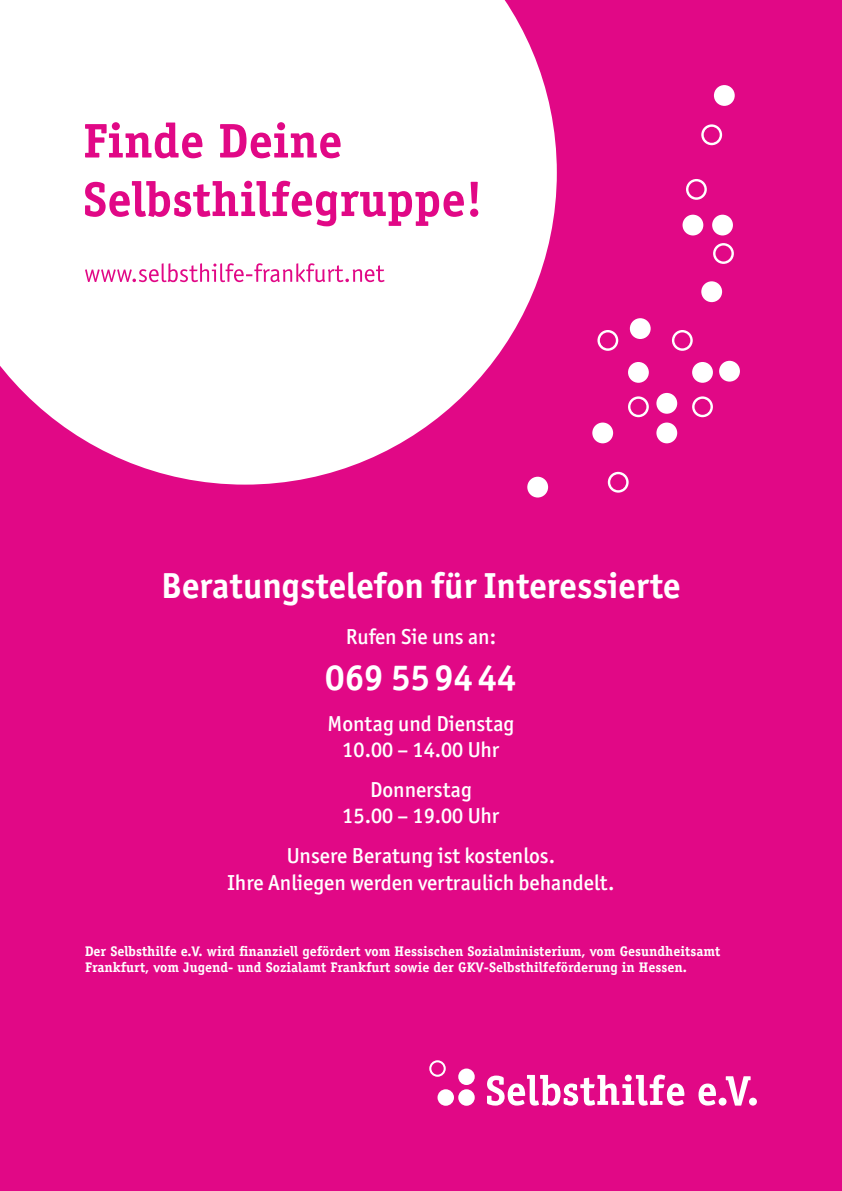
<style>
.page{position:relative;width:842px;height:1191px;background:#e10886}
.page>*{position:absolute;margin:0;border:0;box-sizing:border-box;transform-origin:0 0}
.t1{font:700 36.2px "Officina Sans ITC Pro";color:#fff}
.t2{font:500 21.8px/26px "Officina Sans ITC Pro";color:#fff;text-align:center}
.t3{font:700 14px/16.8px "Officina Serif Std";color:#fff}
</style>
<div class="page">
<svg style="left:0;top:0;width:557px;height:484px;background:#faddee"></svg>
<div style="left:719px;top:361px;width:21px;height:20px;background:#fff;border-radius:50%"></div>
<div style="left:714px;top:85px;width:21px;height:21px;background:#fff;border-radius:50%"></div>
<svg style="left:701px;top:124px;width:21px;height:21px"></svg>
<div style="left:630px;top:318px;width:21px;height:21px;background:#fff;border-radius:50%"></div>
<svg style="left:672px;top:330px;width:21px;height:21px"></svg>
<div style="left:692px;top:362px;width:21px;height:21px;background:#fff;border-radius:50%"></div>
<div style="left:656px;top:393px;width:21px;height:21px;background:#fff;border-radius:50%"></div>
<svg style="left:692px;top:396px;width:21px;height:21px"></svg>
<div style="left:656px;top:422px;width:21px;height:21px;background:#fff;border-radius:50%"></div>
<svg style="left:597px;top:330px;width:21px;height:21px"></svg>
<div style="left:628px;top:362px;width:21px;height:21px;background:#fff;border-radius:50%"></div>
<svg style="left:628px;top:396px;width:21px;height:21px"></svg>
<div style="left:592px;top:422px;width:21px;height:21px;background:#fff;border-radius:50%"></div>
<svg style="left:608px;top:472px;width:21px;height:20px"></svg>
<div style="left:701px;top:281px;width:21px;height:21px;background:#fff;border-radius:50%"></div>
<svg style="left:713px;top:243px;width:21px;height:21px"></svg>
<div style="left:682px;top:215px;width:21px;height:20px;background:#fff;border-radius:50%"></div>
<svg style="left:686px;top:179px;width:21px;height:21px"></svg>
<div style="left:712px;top:215px;width:21px;height:20px;background:#fff;border-radius:50%"></div>
<div style="left:527px;top:477px;width:21px;height:20px;background:#fff;border-radius:50%"></div>
<svg style="left:85px;top:263px;width:299px;height:19px;background:#f7c1e0"></svg>
<svg style="left:85px;top:181px;width:393px;height:45px"></svg>
<svg style="left:85px;top:122px;width:256px;height:36px"></svg>
<div style="left:458px;top:1089px;width:17px;height:16px;background:#fff;border-radius:50%"></div>
<div style="left:458px;top:1068px;width:17px;height:17px;background:#fff;border-radius:50%"></div>
<div style="left:437px;top:1089px;width:17px;height:16px;background:#fff;border-radius:50%"></div>
<svg style="left:429px;top:1060px;width:17px;height:16px"></svg>
<svg style="left:487px;top:1074px;width:197px;height:31px"></svg>
<svg style="left:698px;top:1083px;width:18px;height:22px"></svg>
<div style="left:719px;top:1097px;width:7px;height:8px;background:#fff;border-radius:50%"></div>
<svg style="left:726px;top:1076px;width:25px;height:29px"></svg>
<div style="left:749px;top:1097px;width:8px;height:8px;background:#fff;border-radius:50%"></div>
<h1 class="t1" style="left:161px;top:563px;width:521px">Beratungstelefon für Interessierte</h1>
<h2 class="t2" style="left:346px;top:624px;width:152px">Rufen Sie uns an:</h2>
<h1 class="t1" style="left:325px;top:655px;width:193px">069 559444</h1>
<h2 class="t2" style="left:327px;top:710px;width:188px">Montag und Dienstag<br>10.00 – 14.00 Uhr</h2>
<h2 class="t2" style="left:343px;top:776px;width:158px">Donnerstag<br>15.00 – 19.00 Uhr</h2>
<h2 class="t2" style="left:227px;top:843px;width:388px">Unsere Beratung ist kostenlos.<br>Ihre Anliegen werden vertraulich behandelt.</h2>
<p class="t3" style="left:85px;top:942px;width:637px">Der Selbsthilfe e.V. wird finanziell gefördert vom Hessischen Sozialministerium, vom Gesundheitsamt<br>Frankfurt, vom Jugend- und Sozialamt Frankfurt sowie der GKV-Selbsthilfeförderung in Hessen.</p>
</div>
